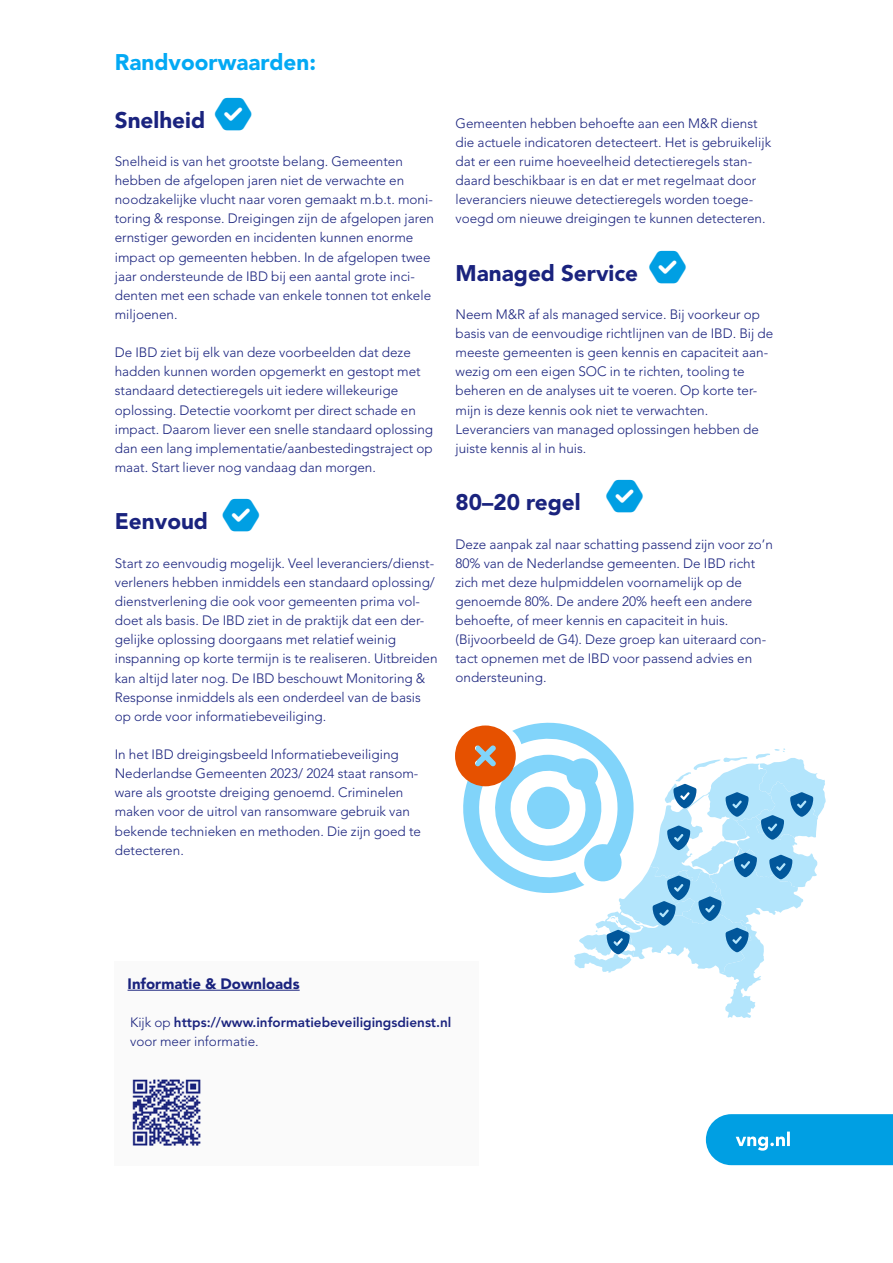
<style>
.page{position:relative;width:893px;height:1263px;background:#fff}
.page>*{position:absolute;margin:0;border:0;box-sizing:border-box;transform-origin:0 0}
.t1{font:900 22.5px "Avenir LT Std";color:#1a237e}
.t2{font:900 22.5px "Avenir LT Std";color:#03a9f4}
.t3{font:900 15px "Avenir LT Std";color:#1a237e}
.t4{font:300 13.5px/19.2px "Avenir LT Std";color:#1a237e}
.t5{font:800 13.5px/19.2px "Avenir LT Std";color:#1a237e}
.s1{font-weight:300}
</style>
<div class="page">
<div style="left:115px;top:961px;width:364px;height:204px;background:#fafafa"></div>
<hr style="left:128px;top:990px;width:172px;height:1px;background:#1a237e">
<img style="left:132px;top:1079px;width:69px;height:67px">
<svg style="left:455px;top:722px;width:371px;height:296px"></svg>
<svg style="left:706px;top:1114px;width:187px;height:51px;background:#10a5e4"></svg>
<h1 class="t2" style="left:115px;top:49px;width:203px">Randvoorwaarden:</h1>
<h1 class="t1" style="left:115px;top:106px;width:92px">Snelheid</h1>
<p class="t4" style="left:115px;top:152px;width:321px">Snelheid is van het grootste belang. Gemeenten hebben de afgelopen jaren niet de verwachte en noodzakelijke vlucht naar voren gemaakt m.b.t. moni&shy;toring &amp; response. Dreigingen zijn de afgelopen jaren ernstiger geworden en incidenten kunnen enorme impact op gemeenten hebben. In de afgelopen twee jaar ondersteunde de IBD bij een aantal grote inci&shy;denten met een schade van enkele tonnen tot enkele miljoenen.</p>
<p class="t4" style="left:115px;top:343px;width:320px">De IBD ziet bij elk van deze voorbeelden dat deze hadden kunnen worden opgemerkt en gestopt met standaard detectieregels uit iedere willekeurige oplossing. Detectie voorkomt per direct schade en impact. Daarom liever een snelle standaard oplossing dan een lang implementatie/aanbestedingstraject op maat. Start liever nog vandaag dan morgen.</p>
<h1 class="t1" style="left:115px;top:508px;width:95px">Eenvoud</h1>
<p class="t4" style="left:115px;top:553px;width:324px">Start zo eenvoudig mogelijk. Veel leveranciers/dienst&shy;verleners hebben inmiddels een standaard oplossing/ dienstverlening die ook voor gemeenten prima vol&shy;doet als basis. De IBD ziet in de praktijk dat een der&shy;gelijke oplossing doorgaans met relatief weinig inspanning op korte termijn is te realiseren. Uitbreiden kan altijd later nog. De IBD beschouwt Monitoring &amp; Response inmiddels als een onderdeel van de basis op orde voor informatiebeveiliging.</p>
<p class="t4" style="left:115px;top:745px;width:308px">In het IBD dreigingsbeeld Informatiebeveiliging Nederlandse Gemeenten 2023/ 2024 staat ransom&shy;ware als grootste dreiging genoemd. Criminelen maken voor de uitrol van ransomware gebruik van bekende technieken en methoden. Die zijn goed te detecteren.</p>
<p class="t4" style="left:455px;top:113px;width:317px">Gemeenten hebben behoefte aan een M&amp;R dienst die actuele indicatoren detecteert. Het is gebruikelijk dat er een ruime hoeveelheid detectieregels stan&shy;daard beschikbaar is en dat er met regelmaat door leveranciers nieuwe detectieregels worden toege&shy;voegd om nieuwe dreigingen te kunnen detecteren.</p>
<h1 class="t1" style="left:455px;top:259px;width:184px">Managed Service</h1>
<p class="t4" style="left:455px;top:305px;width:319px">Neem M&amp;R af als managed service. Bij voorkeur op basis van de eenvoudige richtlijnen van de IBD. Bij de meeste gemeenten is geen kennis en capaciteit aan&shy;wezig om een eigen SOC in te richten, tooling te beheren en de analyses uit te voeren. Op korte ter&shy;mijn is deze kennis ook niet te verwachten.<br>Leveranciers van managed oplossingen hebben de juiste kennis al in huis.</p>
<h1 class="t1" style="left:455px;top:489px;width:127px">80–20 regel</h1>
<p class="t4" style="left:455px;top:534px;width:319px">Deze aanpak zal naar schatting passend zijn voor zo’n 80% van de Nederlandse gemeenten. De IBD richt zich met deze hulpmiddelen voornamelijk op de genoemde 80%. De andere 20% heeft een andere behoefte, of meer kennis en capaciteit in huis. (Bijvoorbeeld de G4). Deze groep kan uiteraard con&shy;tact opnemen met de IBD voor passend advies en ondersteuning.</p>
<p class="t3" style="left:128px;top:974px;width:174px">Informatie &amp; Downloads</p>
<p class="t5" style="left:130px;top:1013px;width:323px"><span class="s1">Kijk op</span> https://www.informatiebeveiligingsdienst.nl <span class="s1">voor meer informatie.</span></p>
</div>
